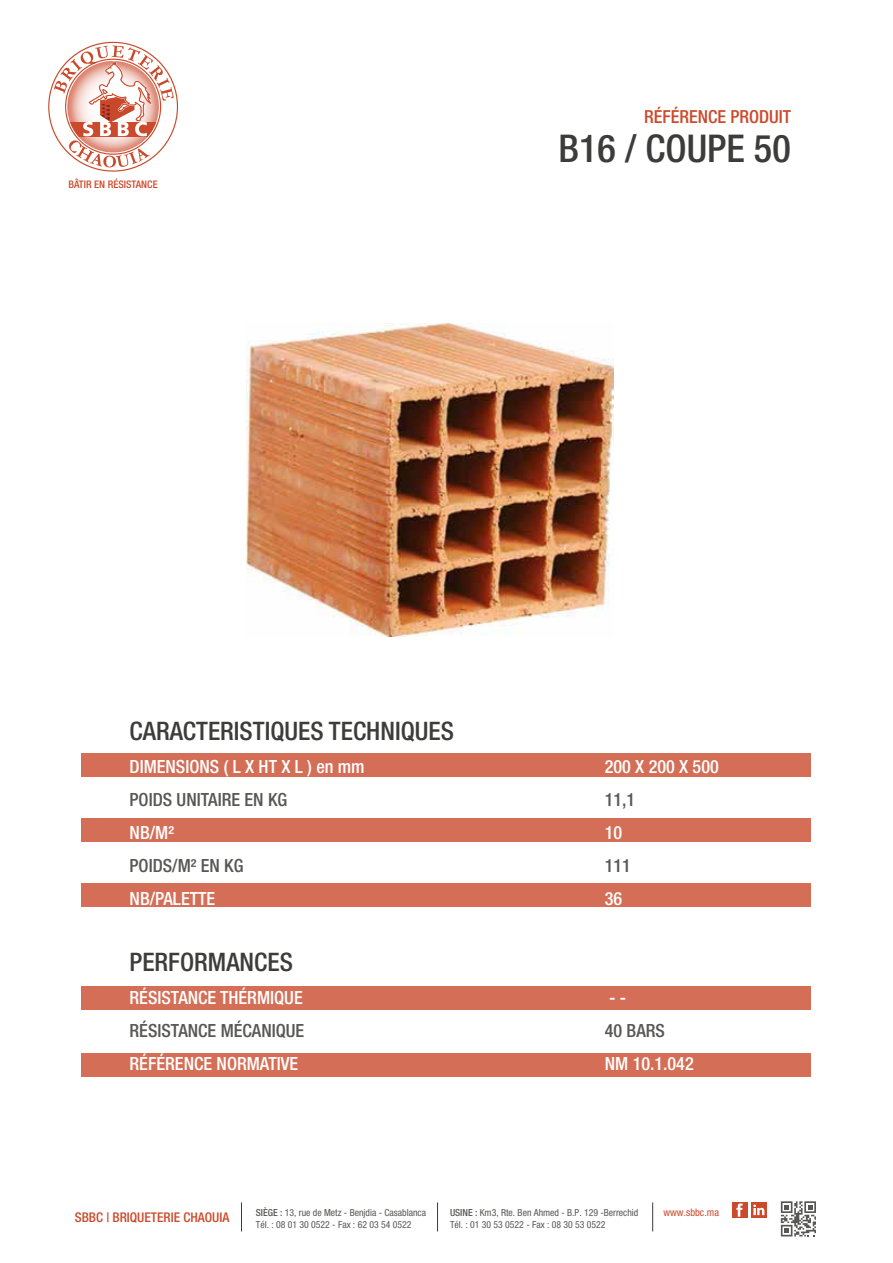
<style>
.page{position:relative;width:893px;height:1263px;background:#fff}
.page>*{position:absolute;margin:0;border:0;box-sizing:border-box;transform-origin:0 0}
.t1{font:500 condensed 38.25px "Helvetica Neue LT Pro";color:#3c3c3b}
.t2{font:500 condensed 25.5px "Helvetica Neue LT Pro";color:#3c3c3b}
.t3{font:500 condensed 18.15px "Helvetica Neue LT Pro";color:#fff}
.t4{font:500 condensed 18.15px "Helvetica Neue LT Pro";color:#575756}
.t5{font:500 condensed 18px "Helvetica Neue LT Pro";color:#cb4a2c}
.t6{font:500 condensed 13.35px "Helvetica Neue LT Pro";color:#cb4a2c}
.t7{font:500 condensed 10.5px "Helvetica Neue LT Pro";color:#cb4a2c}
.t8{font:condensed 10.35px "Helvetica Neue LT Pro";color:#cb4a2c}
.t9{font:condensed 9.75px/11.6px "Helvetica Neue LT Pro";color:#575756}
.s1{font-weight:500}
</style>
<div class="page">
<div style="left:81px;top:753px;width:729px;height:24px;background:#d56e56"></div>
<div style="left:81px;top:818px;width:729px;height:24px;background:#d56e56"></div>
<div style="left:81px;top:883px;width:729px;height:24px;background:#d56e56"></div>
<div style="left:81px;top:986px;width:729px;height:24px;background:#d56e56"></div>
<div style="left:81px;top:1053px;width:729px;height:23px;background:#d56e56"></div>
<svg style="left:781px;top:1201px;width:35px;height:35px"></svg>
<div style="left:732px;top:1202px;width:15px;height:16px;background:#cb4a2c"></div>
<svg style="left:736px;top:1203px;width:7px;height:14px"></svg>
<svg style="left:751px;top:1202px;width:16px;height:16px"></svg>
<svg style="left:753px;top:1204px;width:11px;height:11px"></svg>
<svg style="left:437px;top:1202px;width:1px;height:29px"></svg>
<svg style="left:241px;top:1202px;width:1px;height:29px"></svg>
<svg style="left:652px;top:1202px;width:1px;height:29px"></svg>
<svg style="left:48px;top:42px;width:130px;height:130px"></svg>
<img style="left:247px;top:324px;width:367px;height:313px">
<h3 class="t5" style="left:644px;top:106px;width:148px">RÉFÉRENCE PRODUIT</h3>
<p class="t7" style="left:69px;top:178px;width:91px">BÂTIR EN RÉSISTANCE</p>
<h1 class="t1" style="left:558px;top:126px;width:234px">B16 / COUPE 50</h1>
<h2 class="t2" style="left:130px;top:715px;width:326px">CARACTERISTIQUES TECHNIQUES</h2>
<h3 class="t3" style="left:130px;top:755px;width:237px">DIMENSIONS ( L X HT X L ) en mm</h3>
<h3 class="t3" style="left:605px;top:755px;width:115px">200 X 200 X 500</h3>
<h3 class="t4" style="left:130px;top:788px;width:159px">POIDS UNITAIRE EN KG</h3>
<h3 class="t4" style="left:605px;top:788px;width:32px">11,1</h3>
<h3 class="t3" style="left:130px;top:821px;width:46px">NB/M²</h3>
<h3 class="t3" style="left:605px;top:821px;width:19px">10</h3>
<h3 class="t4" style="left:130px;top:854px;width:115px">POIDS/M² EN KG</h3>
<h3 class="t4" style="left:605px;top:854px;width:28px">111</h3>
<h3 class="t3" style="left:130px;top:887px;width:87px">NB/PALETTE</h3>
<h3 class="t3" style="left:605px;top:887px;width:19px">36</h3>
<h2 class="t2" style="left:130px;top:946px;width:165px">PERFORMANCES</h2>
<h3 class="t3" style="left:130px;top:986px;width:175px">RÉSISTANCE THÉRMIQUE</h3>
<h3 class="t3" style="left:609px;top:986px;width:19px">- -</h3>
<h3 class="t4" style="left:130px;top:1019px;width:176px">RÉSISTANCE MÉCANIQUE</h3>
<h3 class="t4" style="left:605px;top:1019px;width:62px">40 BARS</h3>
<h3 class="t3" style="left:130px;top:1052px;width:170px">RÉFÉRENCE NORMATIVE</h3>
<h3 class="t3" style="left:605px;top:1052px;width:90px">NM 10.1.042</h3>
<h3 class="t6" style="left:75px;top:1209px;width:156px">SBBC | BRIQUETERIE CHAOUIA</h3>
<p class="t9" style="left:256px;top:1206px;width:172px"><span class="s1">SIÈGE :</span> 13, rue de Metz - Benjdia - Casablanca<br>Tél. : 08 01 30 0522 - Fax : 62 03 54 0522</p>
<p class="t9" style="left:450px;top:1206px;width:190px"><span class="s1">USINE :</span> Km3, Rte. Ben Ahmed - B.P. 129 -Berrechid<br>Tél. : 01 30 53 0522 - Fax : 08 30 53 0522</p>
<p class="t8" style="left:663px;top:1206px;width:57px">www.sbbc.ma</p>
</div>
